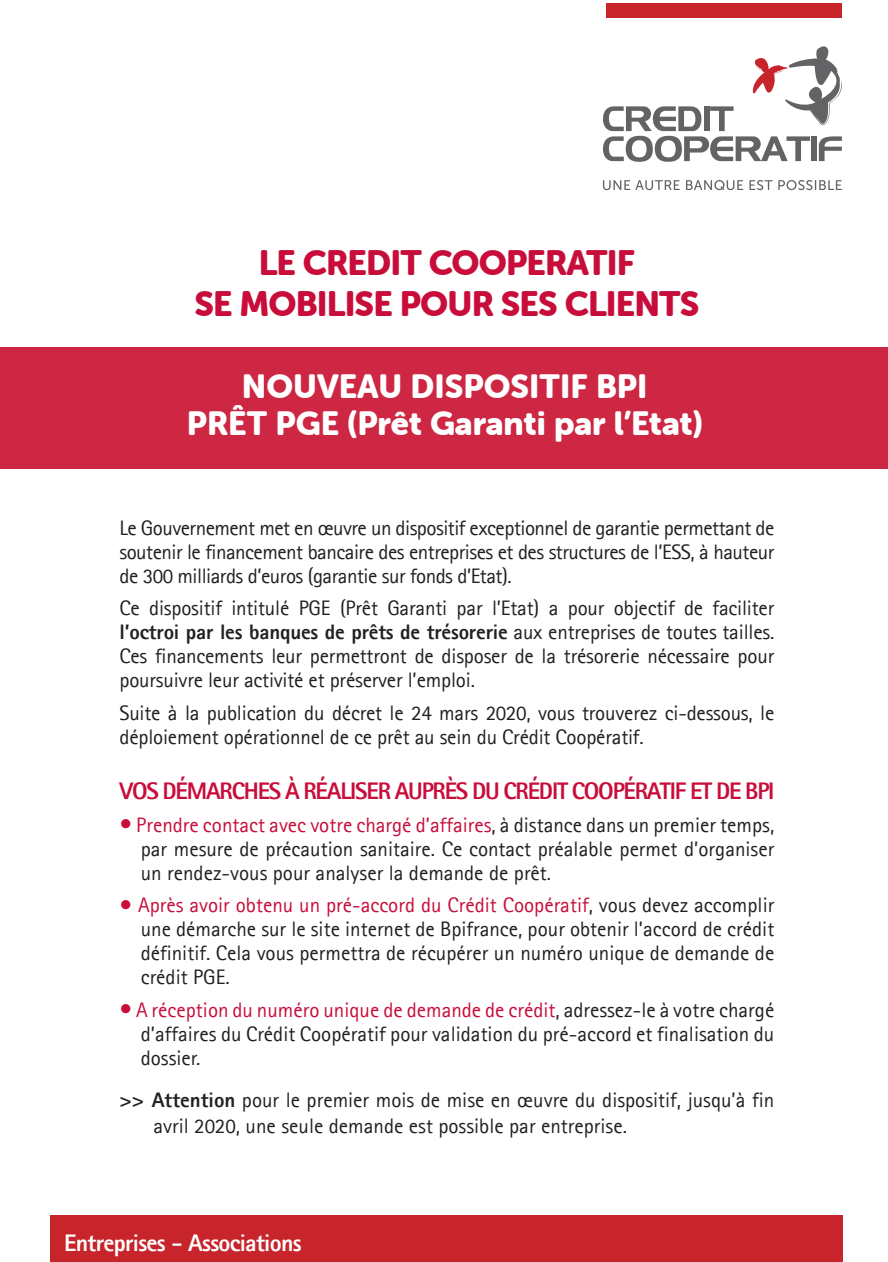
<style>
.page{position:relative;width:888px;height:1262px;background:#fff}
.page>*{position:absolute;margin:0;border:0;box-sizing:border-box;transform-origin:0 0}
.t1{font:34.65px/40.5px "Museo Sans Rounded 900";letter-spacing:-.025em;color:#c80d3a;text-align:center}
.t2{font:33px "Museo Sans Rounded 900";color:#fff}
.t3{font:800 24px "Agfa Rotis Sans Serif";letter-spacing:-.05em;color:#c80d3a}
.Style_de_paragraphe{font:800 24px "Agfa Rotis Sans Serif";letter-spacing:-.03em;color:#fff}
.t4{font:21px/24px "Agfa Rotis Sans Serif";color:#231f20;text-align:justify}
.s1{font-weight:800}
.s2{font-size:25.5px;color:#c80d3a}
.s3{color:#c80d3a}
</style>
<div class="page">
<div style="left:0;top:347px;width:888px;height:121px;background:#cd2743"></div>
<div style="left:50px;top:1215px;width:792px;height:46px;background:#c8242b"></div>
<div style="left:606px;top:3px;width:236px;height:15px;background:#c8242b"></div>
<svg style="left:603px;top:46px;width:239px;height:116px"></svg>
<svg style="left:603px;top:180px;width:77px;height:10px"></svg>
<svg style="left:686px;top:180px;width:57px;height:10px"></svg>
<svg style="left:749px;top:180px;width:23px;height:10px"></svg>
<svg style="left:778px;top:180px;width:64px;height:10px"></svg>
<p class="t1" style="left:194px;top:243px;width:506px">LE CREDIT COOPERATIF<br>SE MOBILISE POUR SES CLIENTS</p>
<p class="t2" style="left:242px;top:367px;width:407px">NOUVEAU DISPOSITIF BPI</p>
<p class="t2" style="left:187px;top:405px;width:517px">PRÊT PGE (Prêt Garanti par l’Etat)</p>
<p class="t4" style="left:119px;top:515px;width:656px">Le Gouvernement met en œuvre un dispositif exceptionnel de garantie permettant de soutenir le financement bancaire des entreprises et des structures de l’ESS, à hauteur de 300 milliards d’euros (garantie sur fonds d’Etat).</p>
<p class="t4" style="left:119px;top:596px;width:656px">Ce dispositif intitulé PGE (Prêt Garanti par l’Etat) a pour objectif de faciliter <span class="s1">l’octroi par les banques de prêts de trésorerie</span> aux entreprises de toutes tailles.<br>Ces financements leur permettront de disposer de la trésorerie nécessaire pour poursuivre leur activité et préserver l’emploi.</p>
<p class="t4" style="left:119px;top:700px;width:656px">Suite à la publication du décret le 24 mars 2020, vous trouverez ci-dessous, le déploiement opérationnel de ce prêt au sein du Crédit Coopératif.</p>
<p class="t3" style="left:119px;top:775px;width:656px">VOS DÉMARCHES À RÉALISER AUPRÈS DU CRÉDIT COOPÉRATIF ET DE BPI</p>
<p class="t4" style="left:141px;top:812px;width:635px;text-indent:-21px"><span class="s2">•</span> <span class="s3">Prendre contact avec votre chargé d’affaires</span>, à distance dans un premier temps, par mesure de précaution sanitaire. Ce contact préalable permet d’organiser un rendez-vous pour analyser la demande de prêt.</p>
<p class="t4" style="left:141px;top:892px;width:635px;text-indent:-21px"><span class="s2">•</span> <span class="s3">Après avoir obtenu un pré-accord du Crédit Coopératif</span>, vous devez accomplir une démarche sur le site internet de Bpifrance, pour obtenir l’accord de crédit définitif. Cela vous permettra de récupérer un numéro unique de demande de crédit PGE.</p>
<p class="t4" style="left:141px;top:997px;width:635px;text-indent:-21px"><span class="s2">•</span> <span class="s3">A réception du numéro unique de demande de crédit</span>, adressez-le à votre chargé d’affaires du Crédit Coopératif pour validation du pré-accord et finalisation du dossier.</p>
<p class="t4" style="left:153px;top:1087px;width:622px;line-height:25.5px;text-indent:-34px"><span class="s1">&gt;&gt; Attention</span> pour le premier mois de mise en œuvre du dispositif, jusqu’à fin avril 2020, une seule demande est possible par entreprise.</p>
<p class="Style_de_paragraphe" style="left:64px;top:1226px;width:239px">Entreprises - Associations</p>
</div>
